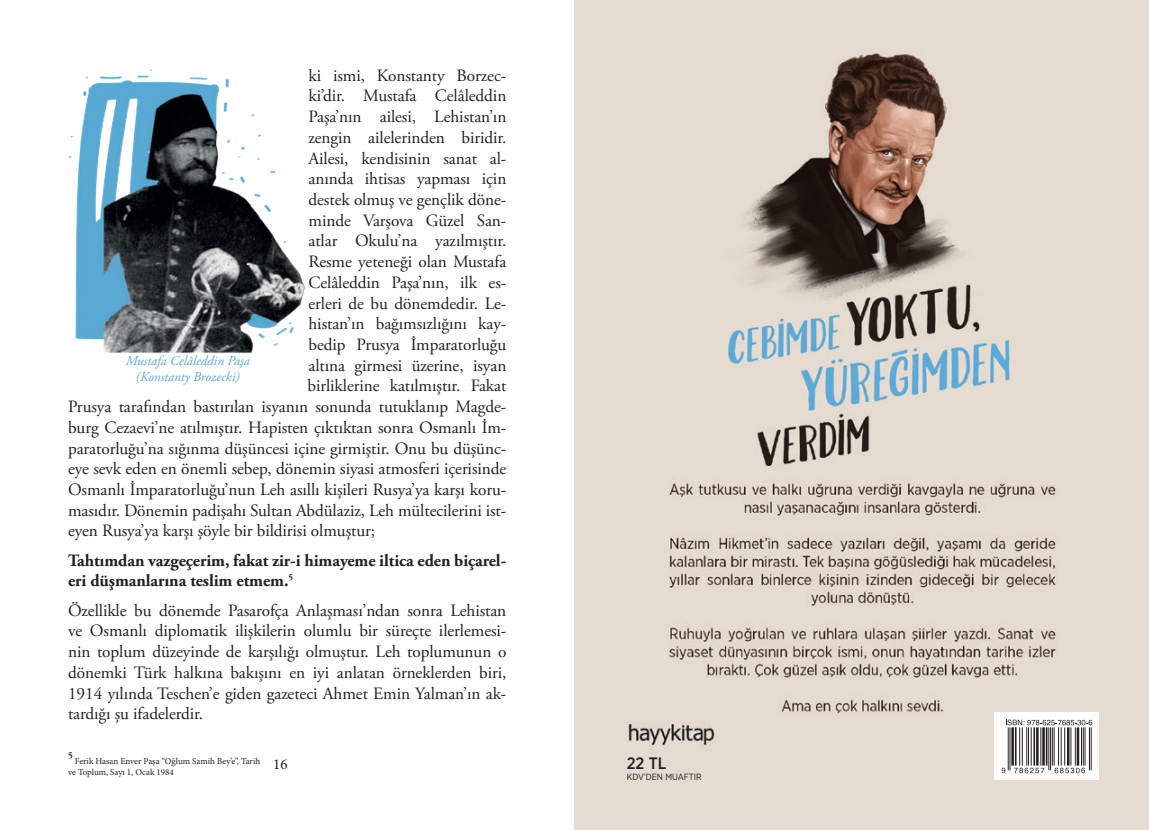
<style>
.page{position:relative;width:1149px;height:830px;background:#fff}
.page>*{position:absolute;margin:0;border:0;box-sizing:border-box;transform-origin:0 0}
.t1{font:17.25px/20.7px "Adobe Garamond Pro";letter-spacing:-.005em;color:#231f20;text-align:justify}
.t2{font:700 17.25px/20.7px "Adobe Garamond Pro";letter-spacing:-.005em;color:#231f20}
.t3{font:500 16.5px "Gotham Narrow";color:#231f20}
.t4{font:15px "Minion Pro";color:#231f20}
.t5{font:italic 13.5px/16.2px "Adobe Garamond Pro";color:#59a7d2;text-align:center}
.t6{font:9px/10.8px "Minion Pro";color:#231f20}
.t7{font:9px "Gotham Narrow";color:#231f20}
.t8{font:700 9px "Adobe Garamond Pro";color:#231f20}
</style>
<div class="page">
<img style="left:69px;top:69px;width:236px;height:285px">
<img style="left:574px;top:0;width:574px;height:829px">
<svg style="left:994px;top:712px;width:104px;height:67px"></svg>
<hr style="left:1007px;top:727px;width:1px;height:43px;background:#231f20">
<hr style="left:1009px;top:727px;width:1px;height:43px;background:#231f20">
<hr style="left:1011px;top:727px;width:2px;height:38px;background:#231f20">
<hr style="left:1014px;top:727px;width:2px;height:38px;background:#231f20">
<hr style="left:1018px;top:727px;width:1px;height:38px;background:#231f20">
<hr style="left:1021px;top:727px;width:1px;height:38px;background:#231f20">
<hr style="left:1026px;top:727px;width:1px;height:38px;background:#231f20">
<hr style="left:1027px;top:727px;width:1px;height:38px;background:#231f20">
<hr style="left:1030px;top:727px;width:1px;height:38px;background:#231f20">
<hr style="left:1033px;top:727px;width:1px;height:38px;background:#231f20">
<hr style="left:1035px;top:727px;width:3px;height:38px;background:#231f20">
<hr style="left:1040px;top:727px;width:1px;height:38px;background:#231f20">
<hr style="left:1041px;top:727px;width:3px;height:38px;background:#231f20">
<hr style="left:1045px;top:727px;width:2px;height:38px;background:#231f20">
<hr style="left:1048px;top:727px;width:1px;height:43px;background:#231f20">
<hr style="left:1049px;top:727px;width:1px;height:43px;background:#231f20">
<hr style="left:1051px;top:727px;width:1px;height:38px;background:#231f20">
<hr style="left:1053px;top:727px;width:1px;height:38px;background:#231f20">
<hr style="left:1057px;top:727px;width:1px;height:38px;background:#231f20">
<hr style="left:1060px;top:727px;width:1px;height:38px;background:#231f20">
<hr style="left:1063px;top:727px;width:1px;height:38px;background:#231f20">
<hr style="left:1066px;top:727px;width:3px;height:38px;background:#231f20">
<hr style="left:1070px;top:727px;width:1px;height:38px;background:#231f20">
<hr style="left:1074px;top:727px;width:1px;height:38px;background:#231f20">
<hr style="left:1076px;top:727px;width:2px;height:38px;background:#231f20">
<hr style="left:1080px;top:727px;width:1px;height:38px;background:#231f20">
<hr style="left:1082px;top:727px;width:1px;height:38px;background:#231f20">
<hr style="left:1084px;top:727px;width:1px;height:38px;background:#231f20">
<hr style="left:1088px;top:727px;width:1px;height:43px;background:#231f20">
<hr style="left:1090px;top:727px;width:1px;height:43px;background:#231f20">
<svg style="left:1001px;top:767px;width:3px;height:5px"></svg>
<svg style="left:1013px;top:767px;width:30px;height:5px"></svg>
<svg style="left:1054px;top:767px;width:30px;height:5px"></svg>
<svg style="left:1005px;top:719px;width:86px;height:6px"></svg>
<p class="t1" style="left:308px;top:65px;width:199px">ki ismi, Konstanty Borzec-</p>
<p class="t1" style="left:308px;top:86px;width:199px">ki’dir. Mustafa Celâleddin</p>
<p class="t1" style="left:308px;top:107px;width:199px">Paşa’nın ailesi, Lehistan’ın</p>
<p class="t1" style="left:308px;top:127px;width:199px">zengin ailelerinden biridir.</p>
<p class="t1" style="left:308px;top:148px;width:199px">Ailesi, kendisinin sanat al-</p>
<p class="t1" style="left:308px;top:169px;width:199px">anında ihtisas yapması için</p>
<p class="t1" style="left:308px;top:190px;width:199px">destek olmuş ve gençlik döne-</p>
<p class="t1" style="left:308px;top:210px;width:199px">minde Varşova Güzel San-</p>
<p class="t1" style="left:308px;top:231px;width:199px">atlar Okulu’na yazılmıştır.</p>
<p class="t1" style="left:308px;top:252px;width:199px">Resme yeteneği olan Mustafa</p>
<p class="t1" style="left:308px;top:272px;width:199px">Celâleddin Paşa’nın, ilk es-</p>
<p class="t1" style="left:308px;top:293px;width:199px">erleri de bu dönemdedir. Le-</p>
<p class="t1" style="left:308px;top:314px;width:199px">histan’ın bağımsızlığını kay-</p>
<p class="t1" style="left:308px;top:334px;width:199px">bedip Prusya İmparatorluğu</p>
<p class="t1" style="left:308px;top:355px;width:199px">altına girmesi üzerine, isyan</p>
<p class="t1" style="left:307px;top:376px;width:200px">birliklerine katılmıştır. Fakat</p>
<p class="t1" style="left:68px;top:397px;width:439px">Prusya tarafından bastırılan isyanın sonunda tutuklanıp Magde-</p>
<p class="t1" style="left:68px;top:417px;width:439px">burg Cezaevi’ne atılmıştır. Hapisten çıktıktan sonra Osmanlı İm-</p>
<p class="t1" style="left:68px;top:438px;width:439px">paratorluğu’na sığınma düşüncesi içine girmiştir. Onu bu düşünc-</p>
<p class="t1" style="left:68px;top:459px;width:439px">eye sevk eden en önemli sebep, dönemin siyasi atmosferi içerisinde</p>
<p class="t1" style="left:68px;top:479px;width:439px">Osmanlı İmparatorluğu’nun Leh asıllı kişileri Rusya’ya karşı koru-</p>
<p class="t1" style="left:68px;top:500px;width:439px">masıdır. Dönemin padişahı Sultan Abdülaziz, Leh mültecilerini ist-</p>
<p class="t1" style="left:68px;top:521px;width:308px">eyen Rusya’ya karşı şöyle bir bildirisi olmuştur;</p>
<p class="t2" style="left:68px;top:550px;width:439px">Tahtımdan vazgeçerim, fakat zir-i himayeme iltica eden biçarel&shy;eri düşmanlarına teslim etmem.<sup>5</sup></p>
<p class="t1" style="left:68px;top:600px;width:439px">Özellikle bu dönemde Pasarofça Anlaşması’ndan sonra Lehistan ve Osmanlı diplomatik ilişkilerin olumlu bir süreçte ilerlemesi&shy;nin toplum düzeyinde de karşılığı olmuştur. Leh toplumunun o dönemki Türk halkına bakışını en iyi anlatan örneklerden biri, 1914 yılında Teschen’e giden gazeteci Ahmet Emin Yalman’ın ak&shy;tardığı şu ifadelerdir.</p>
<p class="t5" style="left:126px;top:352px;width:125px">Mustafa Celâleddin Paşa (Konstanty Brozecki)</p>
<p class="t8" style="left:68px;top:749px;width:6px">5</p>
<p class="t6" style="left:68px;top:755px;width:194px;text-indent:7px">Ferik Hasan Enver Paşa “Oğlum Samih Bey’e”, Tarih ve Toplum, Sayı 1, Ocak 1984</p>
<p class="t3" style="left:626px;top:752px;width:41px">22 TL</p>
<p class="t7" style="left:626px;top:771px;width:76px">KDV’DEN MUAFTIR</p>
<p class="t4" style="left:273px;top:753px;width:16px">16</p>
</div>
